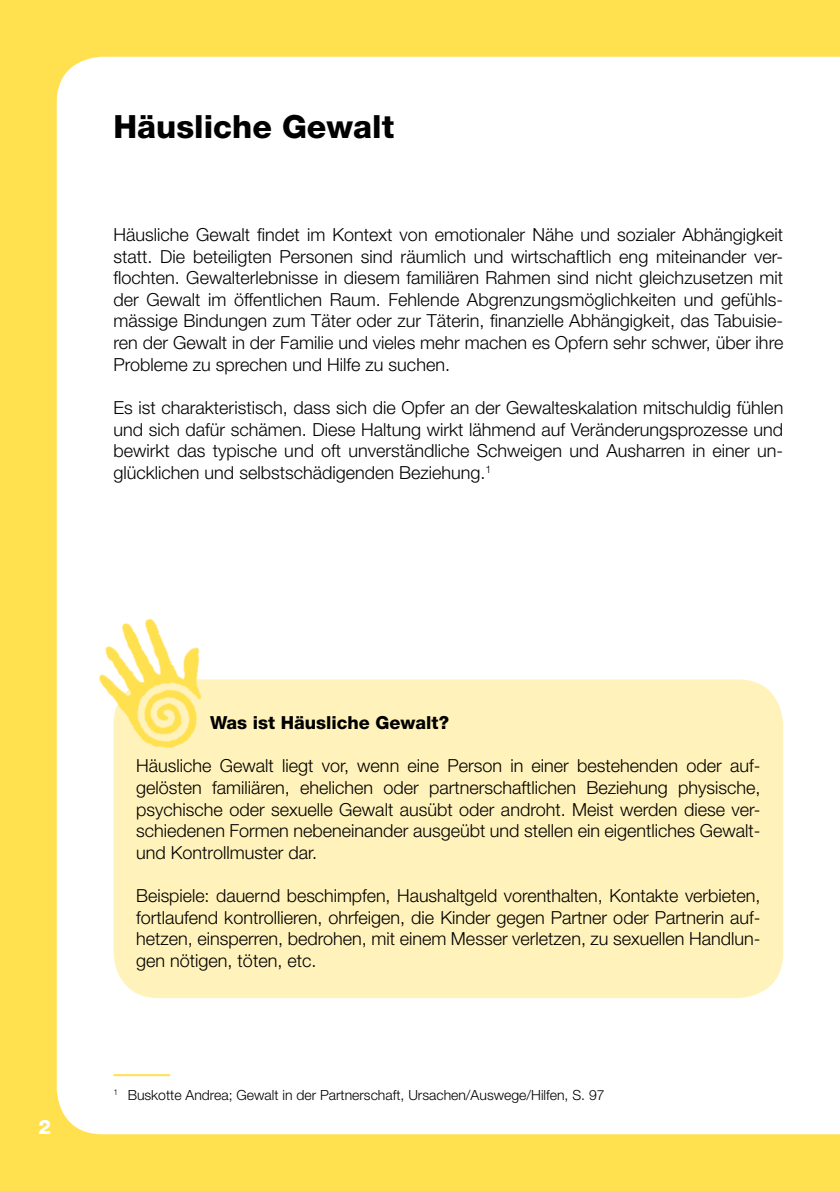
<style>
.page{position:relative;width:840px;height:1191px;background:#fff}
.page>*{position:absolute;margin:0;border:0;box-sizing:border-box;transform-origin:0 0}
.t1{font:800 32px "Helvetica Neue";color:#000}
.t2{font:800 20px "Helvetica Neue";color:#fff}
.t3{font:300 18px/21.6px "Helvetica Neue";color:#000;text-align:justify}
.t4{font:800 18px "Helvetica Neue CE";color:#000}
.t5{font:300 14px "Helvetica Neue";color:#000}
</style>
<div class="page">
<div style="left:0;top:0;width:839px;height:1191px;background:#ffe04e"></div>
<div style="left:57px;top:57px;width:782px;height:1077px;background:#fff"></div>
<div style="left:113px;top:679px;width:669px;height:319px;background:#fff2ba;border-radius:45px"></div>
<img style="left:68px;top:585px;width:178px;height:194px">
<hr style="left:113px;top:1074px;width:57px;height:2px;background:#ffe04e">
<h1 class="t1" style="left:113px;top:107px;width:282px">Häusliche Gewalt</h1>
<p class="t3" style="left:113px;top:223px;width:671px">Häusliche Gewalt findet im Kontext von emotionaler Nähe und sozialer Abhängigkeit statt. Die beteiligten Personen sind räumlich und wirtschaftlich eng miteinander ver&shy;flochten. Gewalterlebnisse in diesem familiären Rahmen sind nicht gleichzusetzen mit der Gewalt im öffentlichen Raum. Fehlende Abgrenzungsmöglichkeiten und gefühls&shy;mässige Bindungen zum Täter oder zur Täterin, finanzielle Abhängigkeit, das Tabuisie&shy;ren der Gewalt in der Familie und vieles mehr machen es Opfern sehr schwer, über ihre Probleme zu sprechen und Hilfe zu suchen.</p>
<p class="t3" style="left:113px;top:396px;width:671px">Es ist charakteristisch, dass sich die Opfer an der Gewalteskalation mitschuldig fühlen und sich dafür schämen. Diese Haltung wirkt lähmend auf Veränderungsprozesse und bewirkt das typische und oft unverständliche Schweigen und Ausharren in einer un&shy;glücklichen und selbstschädigenden Beziehung.<sup>1</sup></p>
<p class="t2" style="left:38px;top:1114px;width:14px">2</p>
<p class="t4" style="left:210px;top:712px;width:240px">Was ist Häusliche Gewalt?</p>
<p class="t3" style="left:136px;top:755px;width:625px">Häusliche Gewalt liegt vor, wenn eine Person in einer bestehenden oder auf&shy;gelösten familiären, ehelichen oder partnerschaftlichen Beziehung physische, psychische oder sexuelle Gewalt ausübt oder androht. Meist werden diese ver&shy;schiedenen Formen nebeneinander ausgeübt und stellen ein eigentliches Gewalt&shy;und Kontrollmuster dar.</p>
<p class="t3" style="left:136px;top:884px;width:625px">Beispiele: dauernd beschimpfen, Haushaltgeld vorenthalten, Kontakte verbieten, fortlaufend kontrollieren, ohrfeigen, die Kinder gegen Partner oder Partnerin auf&shy;hetzen, einsperren, bedrohen, mit einem Messer verletzen, zu sexuellen Handlun&shy;gen nötigen, töten, etc.</p>
<p class="t5" style="left:113px;top:1086px;width:492px"><sup>1</sup> Buskotte Andrea; Gewalt in der Partnerschaft, Ursachen/Auswege/Hilfen, S. 97</p>
</div>
